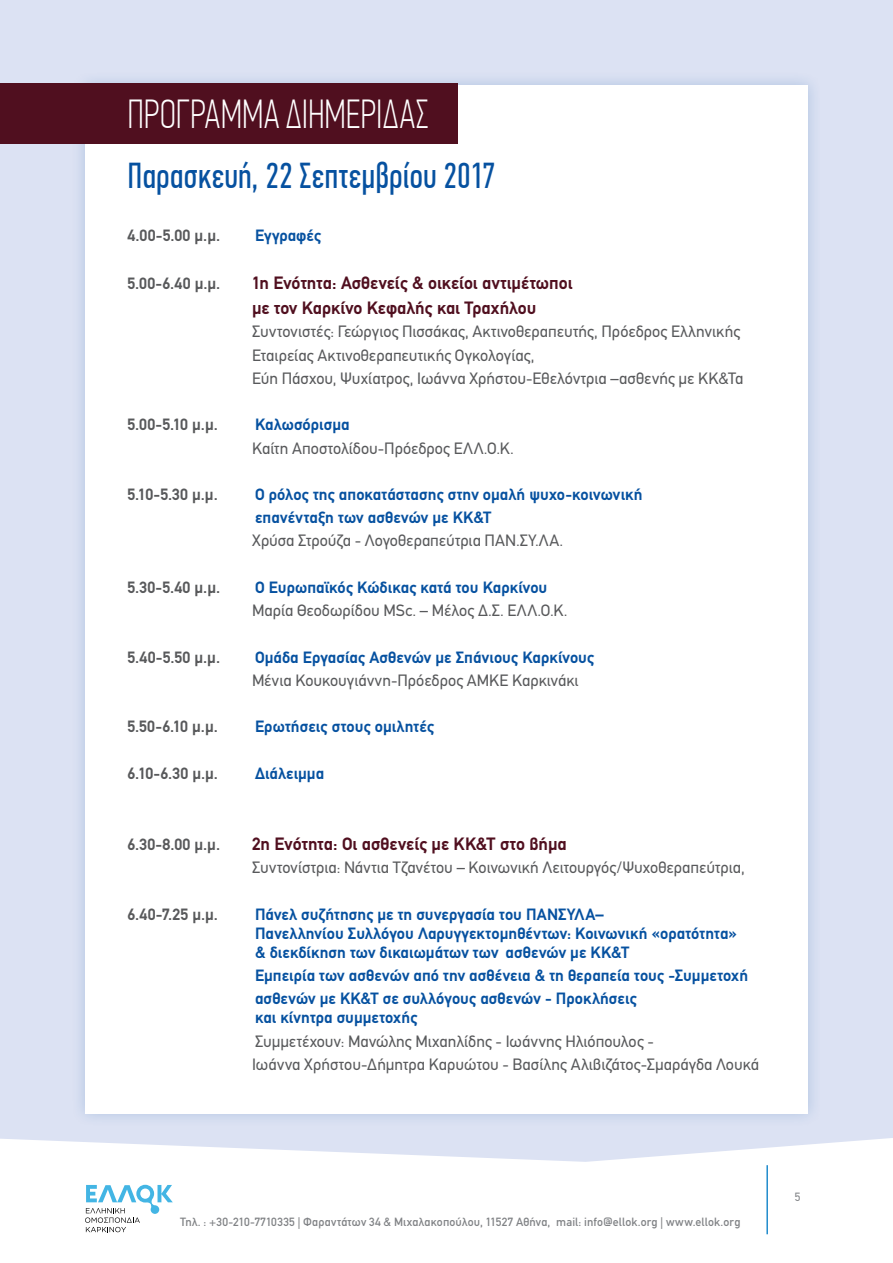
<style>
.page{position:relative;width:893px;height:1263px;background:#fff}
.page>*{position:absolute;margin:0;border:0;box-sizing:border-box;transform-origin:0 0}
.t1{font:100 40.5px "PF Din Text Comp Pro";letter-spacing:.005em;color:#fff}
.t2{font:36px "PF Din Text Comp Pro";letter-spacing:.01em;color:#0651a0}
.t3{font:700 18px/24.9px "PF Din Text";color:#500f1f}
.t4{font:16.5px/23.2px "PF Din Text";color:#58595b}
.t5{font:700 16.5px/23.2px "PF Din Text";letter-spacing:.005em;color:#0651a0}
.t6{font:700 16.5px "PF Din Text";letter-spacing:.01em;color:#58595b}
.t7{font:500 12px "PF Din Text";letter-spacing:.015em;color:#808285}
.t8{font:12px "PF Din Text";color:#808285}
</style>
<div class="page">
<div style="left:0;top:0;width:893px;height:1162px;background:#dce2f3"></div>
<svg style="left:85px;top:1185px;width:88px;height:47px"></svg>
<div style="left:71px;top:71px;width:751px;height:1056px;background:#0651a0;opacity:.2"></div>
<div style="left:85px;top:85px;width:723px;height:1028px;background:#fff"></div>
<hr style="left:766px;top:1165px;width:2px;height:69px;background:#218ccc">
<div style="left:0;top:83px;width:457px;height:60px;background:#500f1f"></div>
<h1 class="t1" style="left:128px;top:97px;width:302px">ΠΡΟΓΡΑΜΜΑ ΔΙΉΜΕΡΙΔΑΣ</h1>
<h2 class="t2" style="left:128px;top:161px;width:370px">Παρασκευή, 22 Σεπτεμβρίου 2017</h2>
<p class="t6" style="left:128px;top:226px;width:94px">4.00-5.00 µ.µ.</p>
<p class="t5" style="left:255px;top:224px;width:68px">Εγγραφές</p>
<p class="t6" style="left:128px;top:274px;width:94px">5.00-6.40 µ.µ.</p>
<p class="t3" style="left:252px;top:271px;width:322px">1η Ενότητα: Ασθενείς &amp; οικείοι αντιµέτωποι µε τον Καρκίνο Κεφαλής και Τραχήλου</p>
<p class="t4" style="left:252px;top:320px;width:493px">Συντονιστές: Γεώργιος Πισσάκας, Ακτινοθεραπευτής, Πρόεδρος Ελληνικής<br>Εταιρείας Ακτινοθεραπευτικής Ογκολογίας,<br>Εύη Πάσχου, Ψυχίατρος, Ιωάννα Χρήστου-Εθελόντρια –ασθενής µε ΚΚ&amp;Τα</p>
<p class="t6" style="left:128px;top:415px;width:92px">5.00-5.10 µ.µ.</p>
<p class="t5" style="left:255px;top:413px;width:96px">Καλωσόρισµα</p>
<p class="t4" style="left:252px;top:436px;width:263px">Καίτη Αποστολίδου-Πρόεδρος ΕΛΛ.Ο.Κ.</p>
<p class="t6" style="left:128px;top:485px;width:92px">5.10-5.30 µ.µ.</p>
<p class="t5" style="left:255px;top:483px;width:389px">Ο ρόλος της αποκατάστασης στην οµαλή ψυχο-κοινωνική επανένταξη των ασθενών µε ΚΚ&amp;Τ</p>
<p class="t4" style="left:252px;top:529px;width:313px">Χρύσα Στρούζα - Λογοθεραπεύτρια ΠΑΝ.ΣΥ.ΛΑ.</p>
<p class="t6" style="left:128px;top:578px;width:94px">5.30-5.40 µ.µ.</p>
<p class="t5" style="left:255px;top:576px;width:294px">Ο Ευρωπαϊκός Κώδικας κατά του Καρκίνου</p>
<p class="t4" style="left:252px;top:599px;width:317px">Μαρία Θεοδωρίδου ΜSc. – Μέλος ∆.Σ. ΕΛΛ.Ο.Κ.</p>
<p class="t6" style="left:128px;top:647px;width:94px">5.40-5.50 µ.µ.</p>
<p class="t5" style="left:255px;top:645px;width:341px">Οµάδα Εργασίας Ασθενών µε Σπάνιους Καρκίνους</p>
<p class="t4" style="left:252px;top:669px;width:328px">Μένια Κουκουγιάννη-Πρόεδρος ΑΜΚΕ Καρκινάκι</p>
<p class="t6" style="left:128px;top:717px;width:92px">5.50-6.10 µ.µ.</p>
<p class="t5" style="left:255px;top:715px;width:180px">Ερωτήσεις στους οµιλητές</p>
<p class="t6" style="left:128px;top:763px;width:92px">6.10-6.30 µ.µ.</p>
<p class="t5" style="left:255px;top:761px;width:70px">∆ιάλειµµα</p>
<p class="t6" style="left:128px;top:835px;width:94px">6.30-8.00 µ.µ.</p>
<p class="t3" style="left:252px;top:831px;width:316px">2η Ενότητα: Οι ασθενείς µε ΚΚ&amp;Τ στο βήµα</p>
<p class="t4" style="left:252px;top:856px;width:494px">Συντονίστρια: Νάντια Τζανέτου – Κοινωνική Λειτουργός/Ψυχοθεραπεύτρια,</p>
<p class="t6" style="left:128px;top:904px;width:92px">6.40-7.25 µ.µ.</p>
<p class="t5" style="left:255px;top:905px;width:483px;line-height:19px">Πάνελ συζήτησης µε τη συνεργασία του ΠΑΝΣΥΛΑ–<br>Πανελληνίου Συλλόγου Λαρυγγεκτοµηθέντων: Κοινωνική «ορατότητα» &amp; διεκδίκηση των δικαιωµάτων των ασθενών µε ΚΚ&amp;Τ</p>
<p class="t5" style="left:255px;top:964px;width:495px">Εµπειρία των ασθενών από την ασθένεια &amp; τη θεραπεία τους -Συµµετοχή ασθενών µε ΚΚ&amp;Τ σε συλλόγους ασθενών - Προκλήσεις</p>
<p class="t5" style="left:255px;top:1006px;width:164px">και κίνητρα συµµετοχής</p>
<p class="t4" style="left:252px;top:1029px;width:508px">Συµµετέχουν: Μανώλης Μιχαηλίδης - Ιωάννης Ηλιόπουλος -<br>Ιωάννα Χρήστου-∆ήµητρα Καρυώτου - Βασίλης Αλιβιζάτος-Σµαράγδα Λουκά</p>
<p class="t7" style="left:180px;top:1215px;width:562px">Τηλ. : +30-210-7710335 | Φαραντάτων 34 &amp; Μιχαλακοπούλου, 11527 Αθήνα, mail: info@ellok.org | www.ellok.org</p>
<p class="t8" style="left:795px;top:1190px;width:7px">5</p>
</div>
